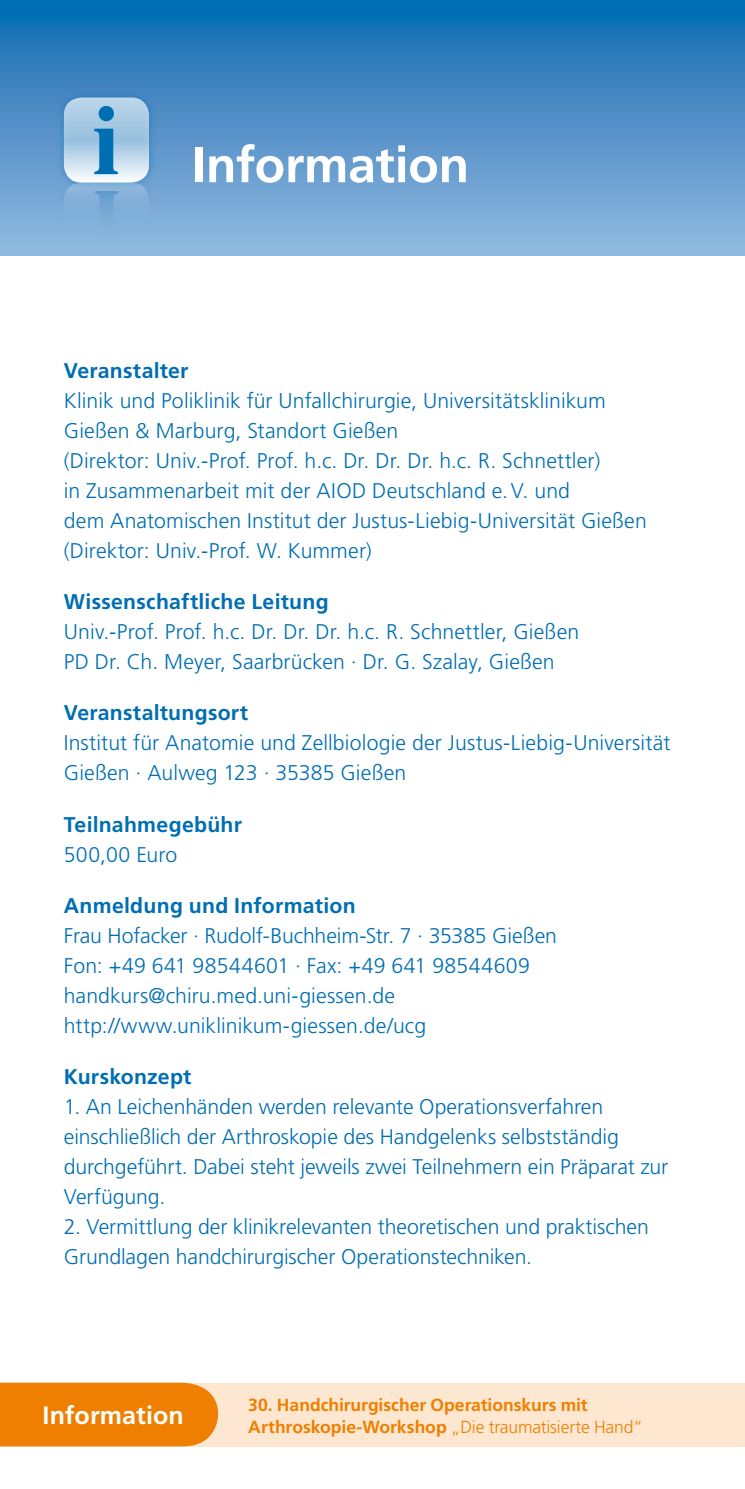
<style>
.page{position:relative;width:745px;height:1489px;background:#fff}
.page>*{position:absolute;margin:0;border:0;box-sizing:border-box;transform-origin:0 0}
.t1{font:700 50px "Frutiger LT Std";letter-spacing:-.005em;color:#fff}
.t2{font:700 25px "Frutiger LT Std";letter-spacing:.005em;color:#fff}
.t3{font:300 21.25px/30px "Frutiger LT Std";color:#006eb2}
.t4{font:700 21.25px "Frutiger LT Std";letter-spacing:.01em;color:#006eb2}
.t5{font:700 17.5px/22.5px "Frutiger LT Std";color:#ee7f00}
.s1{font-weight:300}
</style>
<div class="page">
<div style="left:0;top:1382px;width:744px;height:64px;background:#fde7d0"></div>
<div style="left:0;top:1382px;width:218px;height:64px;background:#ee7f00"></div>
<svg style="left:0;top:0;width:744px;height:255px;background:#4e90c7"></svg>
<div style="left:56px;top:175px;width:101px;height:100px;background:#006eb2;opacity:.5"></div>
<svg style="left:64px;top:182px;width:85px;height:86px;fill:#86b3dc"></svg>
<svg style="left:95px;top:191px;width:23px;height:68px;background:#84b2db"></svg>
<div style="left:56px;top:90px;width:101px;height:100px;background:#006eb2;opacity:.5"></div>
<svg style="left:64px;top:97px;width:85px;height:85px;background:#b9d4e8"></svg>
<svg style="left:94px;top:106px;width:24px;height:68px;background:#529bca"></svg>
<h1 class="t1" style="left:192px;top:135px;width:278px">Information</h1>
<p class="t4" style="left:64px;top:357px;width:126px">Veranstalter</p>
<p class="t3" style="left:64px;top:385px;width:584px">Klinik und Poliklinik für Unfallchirurgie, Universitätsklinikum Gießen &amp; Marburg, Standort Gießen<br>(Direktor: Univ.-Prof. Prof. h.c. Dr. Dr. Dr. h.c. R. Schnettler)<br>in Zusammenarbeit mit der AIOD Deutschland e.V. und<br>dem Anatomischen Institut der Justus-Liebig-Universität Gießen (Direktor: Univ.-Prof. W. Kummer)</p>
<p class="t4" style="left:64px;top:589px;width:266px">Wissenschaftliche Leitung</p>
<p class="t3" style="left:64px;top:617px;width:516px">Univ.-Prof. Prof. h.c. Dr. Dr. Dr. h.c. R. Schnettler, Gießen<br>PD Dr. Ch. Meyer, Saarbrücken · Dr. G. Szalay, Gießen</p>
<p class="t4" style="left:64px;top:700px;width:186px">Veranstaltungsort</p>
<p class="t3" style="left:64px;top:728px;width:607px">Institut für Anatomie und Zellbiologie der Justus-Liebig-Universität<br>Gießen · Aulweg 123 · 35385 Gießen</p>
<p class="t4" style="left:64px;top:811px;width:180px">Teilnahmegebühr</p>
<p class="t3" style="left:64px;top:839px;width:115px">500,00 Euro</p>
<p class="t4" style="left:64px;top:893px;width:293px">Anmeldung und Information</p>
<p class="t3" style="left:64px;top:920px;width:494px">Frau Hofacker · Rudolf-Buchheim-Str. 7 · 35385 Gießen Fon: +49 641 98544601 · Fax: +49 641 98544609 handkurs@chiru.med.uni-giessen.de http://www.uniklinikum-giessen.de/ucg</p>
<p class="t4" style="left:64px;top:1064px;width:129px">Kurskonzept</p>
<p class="t3" style="left:64px;top:1092px;width:605px">1. An Leichenhänden werden relevante Operationsverfahren einschließlich der Arthroskopie des Handgelenks selbstständig durchgeführt. Dabei steht jeweils zwei Teilnehmern ein Präparat zur Verfügung.</p>
<p class="t3" style="left:64px;top:1212px;width:586px">2. Vermittlung der klinikrelevanten theoretischen und praktischen<br>Grundlagen handchirurgischer Operationstechniken.</p>
<p class="t2" style="left:43px;top:1400px;width:143px">Information</p>
<p class="t5" style="left:248px;top:1393px;width:396px">30. Handchirurgischer Operationskurs mit<br>Arthroskopie-Workshop <span class="s1">„Die traumatisierte Hand“</span></p>
</div>
